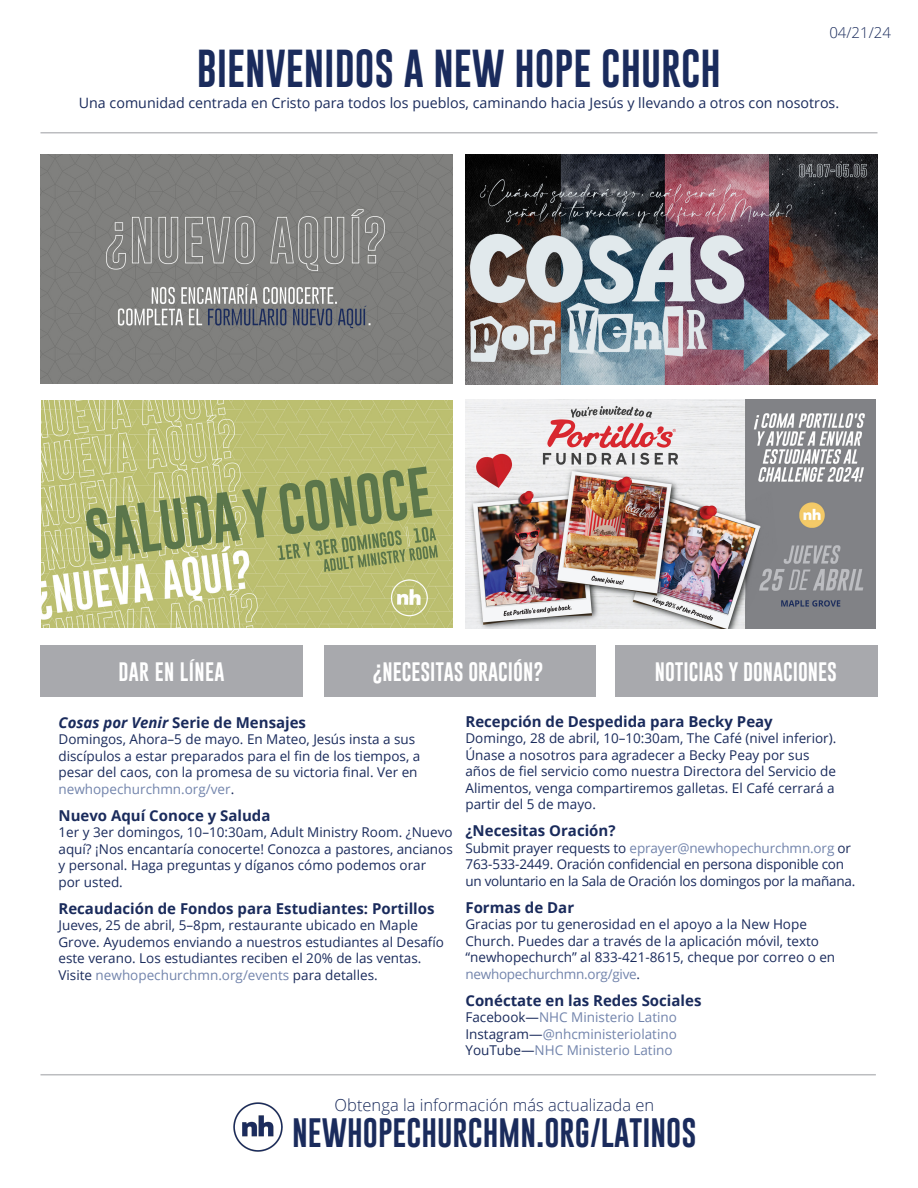
<style>
.page{position:relative;width:918px;height:1188px;background:#fff}
.page>*{position:absolute;margin:0;border:0;box-sizing:border-box;transform-origin:0 0}
.t1{font:39px "Gobold";color:#1a2b5c}
.t2{font:30px "Gobold";color:#1a2b5c}
.t3{font:19.5px "Gobold";color:#fff}
.t4{font:19.5px "Gobold";letter-spacing:.02em;color:#fff}
.t5{font:300 16.5px "Open Sans";color:#1a2b5c}
.Sub_Heads{font:700 15px "Open Sans";color:#1a2b5c}
.t6{font:300 15px "Open Sans";color:#1a2b5c}
.Body_Basic{font:14.25px "Open Sans";color:#1a2b5c}
.Body_Basic-2{font:13.5px/16.5px "Open Sans";color:#1a2b5c}
.Sub_Heads-2{font:13.5px/16.5px "Open Sans";color:#1a2b5c}
.Body_Basic-3{font:13.5px/16.5px "Open Sans";letter-spacing:-.02em;color:#1a2b5c}
.Sub_Heads-3{font:13.5px/16.5px "Open Sans";color:#7284ac;text-align:justify}
.s1{font-style:italic}
.s2{color:#7284ac}
.s3{color:#1a2b5c}
</style>
<div class="page">
<hr style="left:40px;top:1074px;width:836px;height:1px;background:#bcbdc0">
<img style="left:40px;top:154px;width:413px;height:230px">
<hr style="left:40px;top:132px;width:837px;height:2px;background:#bcbdc0">
<div style="left:40px;top:645px;width:263px;height:52px;background:#a8a9ad"></div>
<div style="left:324px;top:645px;width:271px;height:52px;background:#a8a9ad"></div>
<div style="left:615px;top:645px;width:263px;height:52px;background:#a8a9ad"></div>
<img style="left:465px;top:399px;width:411px;height:229px">
<img style="left:233px;top:1102px;width:50px;height:50px">
<img style="left:41px;top:401px;width:412px;height:227px">
<img style="left:465px;top:155px;width:412px;height:229px">
<p class="t6" style="left:829px;top:23px;width:63px">04/21/24</p>
<p class="t1" style="left:197px;top:43px;width:526px">BIENVENIDOS A NEW HOPE CHURCH</p>
<p class="Body_Basic" style="left:79px;top:93px;width:762px">Una comunidad centrada en Cristo para todos los pueblos, caminando hacia Jesús y llevando a otros con nosotros.</p>
<p class="t4" style="left:118px;top:660px;width:108px">DAR EN LÍNEA</p>
<p class="t3" style="left:372px;top:659px;width:172px">¿NECESITAS ORACIÓN?</p>
<p class="t3" style="left:655px;top:660px;width:184px">NOTICIAS Y DONACIONES</p>
<p class="Sub_Heads" style="left:58px;top:711px;width:249px"><span class="s1">Cosas por Venir</span> Serie de Mensajes</p>
<p class="Body_Basic-2" style="left:58px;top:731px;width:363px">Domingos, Ahora–5 de mayo. En Mateo, Jesús insta a sus discípulos a estar preparados para el fin de los tiempos, a pesar del caos, con la promesa de su victoria final. Ver en <span class="s2">newhopechurchmn.org/ver</span>.</p>
<p class="Sub_Heads" style="left:58px;top:804px;width:214px">Nuevo Aquí Conoce y Saluda</p>
<p class="Sub_Heads-2" style="left:58px;top:824px;width:396px">1er y 3er domingos, 10–10:30am, Adult Ministry Room. ¿Nuevo aquí? ¡Nos encantaría conocerte! Conozca a pastores, ancianos y personal. Haga preguntas y díganos cómo podemos orar<br>por usted.</p>
<p class="Sub_Heads" style="left:58px;top:897px;width:378px">Recaudación de Fondos para Estudiantes: Portillos</p>
<p class="Sub_Heads-2" style="left:58px;top:917px;width:387px">Jueves, 25 de abril, 5–8pm, restaurante ubicado en Maple Grove. Ayudemos enviando a nuestros estudiantes al Desafío este verano. Los estudiantes reciben el 20% de las ventas.<br>Visite <span class="s2">newhopechurchmn.org/events</span> para detalles.</p>
<p class="Sub_Heads" style="left:465px;top:711px;width:309px">Recepción de Despedida para Becky Peay</p>
<p class="Body_Basic-2" style="left:465px;top:730px;width:372px">Domingo, 28 de abril, 10–10:30am, The Café (nivel inferior).<br>Únase a nosotros para agradecer a Becky Peay por sus años de fiel servicio como nuestra Directora del Servicio de Alimentos, venga compartiremos galletas. El Café cerrará a partir del 5 de mayo.</p>
<p class="Sub_Heads" style="left:465px;top:820px;width:152px">¿Necesitas Oración?</p>
<p class="Body_Basic-3" style="left:465px;top:839px;width:391px">Submit prayer requests to <span class="s2">eprayer@newhopechurchmn.org</span> or<br>763-533-2449. Oración confidencial en persona disponible con un voluntario en la Sala de Oración los domingos por la mañana.</p>
<p class="Sub_Heads" style="left:465px;top:897px;width:110px">Formas de Dar</p>
<p class="Body_Basic-2" style="left:465px;top:916px;width:371px">Gracias por tu generosidad en el apoyo a la New Hope Church. Puedes dar a través de la aplicación móvil, texto “newhopechurch” al 833-421-8615, cheque por correo o en <span class="s2">newhopechurchmn.org/give</span>.</p>
<p class="Sub_Heads" style="left:465px;top:990px;width:237px">Conéctate en las Redes Sociales</p>
<p class="Sub_Heads-3" style="left:465px;top:1009px;width:213px"><span class="s3">Facebook—</span>NHC Ministerio Latino <span class="s3">Instagram—</span>@nhcministeriolatino <span class="s3">YouTube—</span>NHC Ministerio Latino</p>
<p class="t5" style="left:335px;top:1094px;width:321px">Obtenga la información más actualizada en</p>
<p class="t2" style="left:292px;top:1114px;width:406px">NEWHOPECHURCHMN.ORG/LATINOS</p>
</div>
